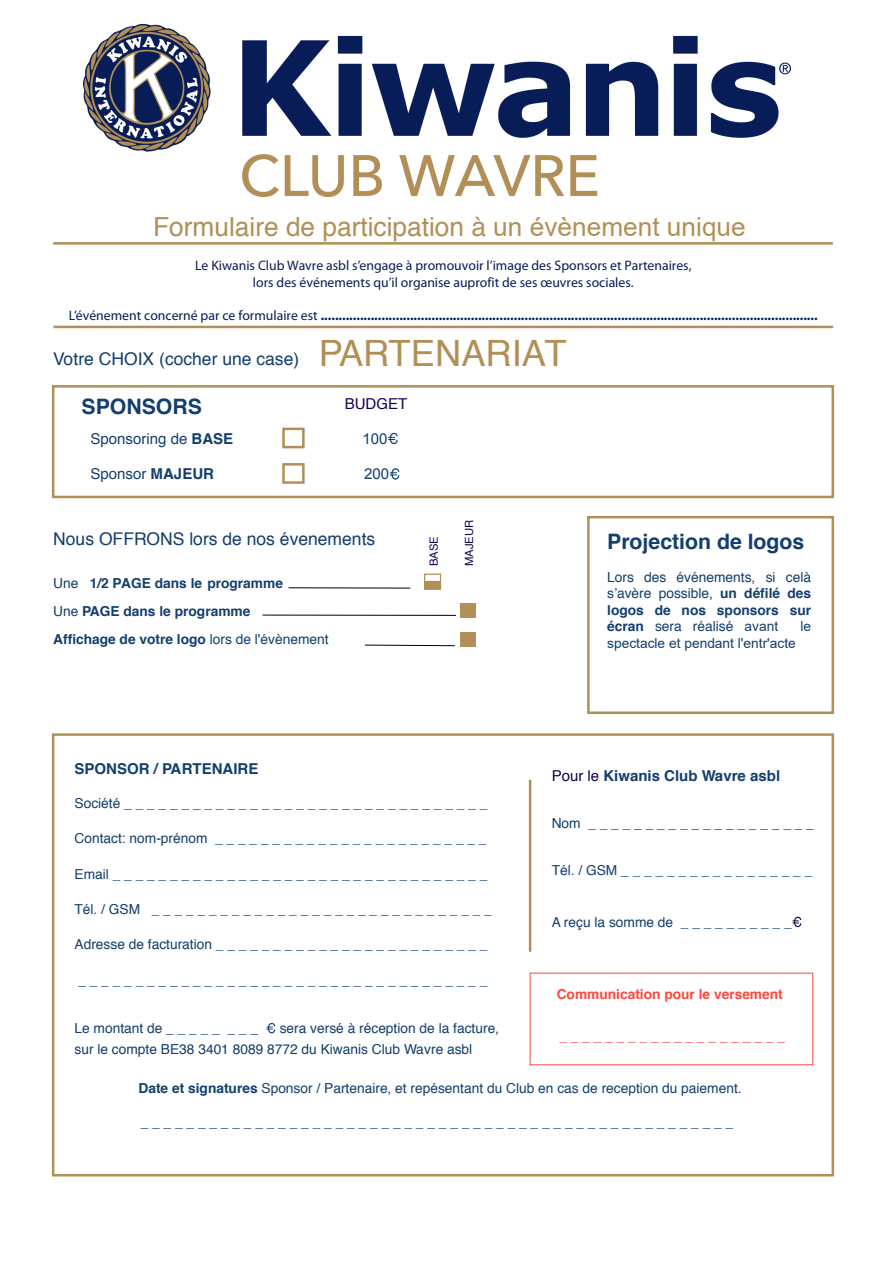
<style>
.page{position:relative;width:886px;height:1276px;background:#fff}
.page>*{position:absolute;margin:0;border:0;box-sizing:border-box;transform-origin:0 0}
.t1{font:36.25px "Helvetica";color:#b18f56}
.t2{font:26.25px "Helvetica";color:#b18f56}
.t3{font:700 21.25px "Helvetica";color:#133e6d}
.t4{font:17.5px "Helvetica";color:#133e6d}
.t5{font:700 15px "Helvetica";color:#133e6d}
.t6{font:15px "Helvetica";color:#133e6d}
.t7{font:15px "Arial";color:#133e6d}
.t8{font:15px "Helvetica";color:#17004d}
.t9{font:13.75px/16.5px "Helvetica";color:#133e6d}
.t10{font:700 13.75px "Myriad Pro";color:#081d58}
.t11{font:700 13.75px/28.1px "Helvetica";color:#133e6d}
.t12{font:13.75px/16.5px "Myriad Pro";color:#081d58;text-align:center}
.t13{font:700 13.75px "Helvetica";color:#ff473c}
.t14{font:13.75px "Arial";color:#133e6d}
.t15{font:11.25px "Helvetica";color:#17004d}
.s1{font-family:"Arial"}
.s2{font-weight:400}
.s3{font-weight:700}
.s4{font-family:"Arial";font-weight:400}
.s5{font-weight:400;color:#17004d}
</style>
<div class="page">
<svg style="left:388px;top:433px;width:10px;height:11px"></svg>
<svg style="left:390px;top:468px;width:9px;height:11px"></svg>
<svg style="left:266px;top:1023px;width:9px;height:10px"></svg>
<svg style="left:792px;top:916px;width:9px;height:11px"></svg>
<div style="left:424px;top:581px;width:16px;height:8px;background:#b18f56"></div>
<div style="left:460px;top:603px;width:16px;height:15px;background:#b18f56"></div>
<div style="left:460px;top:632px;width:15px;height:15px;background:#b18f56"></div>
<hr style="left:288px;top:587px;width:122px;height:1px;background:#000">
<svg style="left:365px;top:645px;width:90px;height:1px"></svg>
<div style="left:52px;top:733px;width:782px;height:443px;border:2px solid #b18f56"></div>
<hr style="left:53px;top:242px;width:780px;height:3px;background:#b18f56">
<div style="left:52px;top:385px;width:782px;height:113px;border:2px solid #b18f56"></div>
<div style="left:282px;top:427px;width:23px;height:21px;border:2px solid #b18f56"></div>
<div style="left:282px;top:463px;width:23px;height:21px;border:2px solid #b18f56"></div>
<hr style="left:529px;top:780px;width:2px;height:171px;background:#b18f56">
<img style="left:84px;top:24px;width:706px;height:173px">
<hr style="left:53px;top:326px;width:780px;height:2px;background:#b18f56">
<div style="left:424px;top:573px;width:17px;height:16px;border:1px solid #b18f56"></div>
<div style="left:587px;top:516px;width:247px;height:198px;border:2px solid #b18f56"></div>
<hr style="left:263px;top:615px;width:193px;height:1px;background:#000">
<h2 class="t2" style="left:153px;top:206px;width:594px">Formulaire de participation à <span class="s1">un évènement unique</span></h2>
<p class="t12" style="left:195px;top:257px;width:498px">Le Kiwanis Club Wavre asbl s’engage à promouvoir l’image des Sponsors et Partenaires, lors des événements qu’il organise auprofit de ses œuvres sociales.</p>
<p class="t10" style="left:69px;top:306px;width:750px"><span class="s2">L’événement concerné par ce formulaire est</span> ...........................................................................................................................................</p>
<p class="t4" style="left:53px;top:345px;width:248px">Votre CHOIX (cocher une case)</p>
<h1 class="t1" style="left:319px;top:325px;width:249px">PARTENARIAT</h1>
<p class="t8" style="left:345px;top:392px;width:64px">BUDGET</p>
<h3 class="t3" style="left:81px;top:389px;width:122px">SPONSORS</h3>
<p class="t6" style="left:91px;top:427px;width:144px">Sponsoring de <span class="s3">BASE</span></p>
<p class="t7" style="left:362px;top:429px;width:27px">100</p>
<p class="t6" style="left:91px;top:462px;width:125px">Sponsor <span class="s3">MAJEUR</span></p>
<p class="t7" style="left:364px;top:464px;width:27px">200</p>
<p class="t4" style="left:53px;top:525px;width:323px">Nous OFFRONS lors de nos évenements</p>
<p class="t11" style="left:53px;top:569px;width:277px"><span class="s2">Une</span> 1/2 PAGE dans le programme<br><span class="s2">Une</span> PAGE dans le programme<br>Affichage de votre logo <span class="s2">lors de</span> <span class="s4">l'</span><span class="s2">évènement</span></p>
<p class="t15" style="left:425px;top:566px;width:32px;rotate:-90deg">BASE</p>
<p class="t15" style="left:460px;top:566px;width:48px;rotate:-90deg">MAJEUR</p>
<p class="t5" style="left:75px;top:756px;width:185px">SPONSOR / PARTENAIRE</p>
<p class="t9" style="left:75px;top:795px;width:414px">Société _ _ _ _ _ _ _ _ _ _ _ _ _ _ _ _ _ _ _ _ _ _ _ _ _ _ _ _ _ _ _ _</p>
<p class="t9" style="left:75px;top:830px;width:414px">Contact: nom-prénom _ _ _ _ _ _ _ _ _ _ _ _ _ _ _ _ _ _ _ _ _ _ _ _</p>
<p class="t9" style="left:75px;top:866px;width:414px">Email _ _ _ _ _ _ _ _ _ _ _ _ _ _ _ _ _ _ _ _ _ _ _ _ _ _ _ _ _ _ _ _ _</p>
<h3 class="t3" style="left:607px;top:524px;width:199px">Projection de logos</h3>
<p class="t9" style="left:607px;top:569px;width:205px;text-align:justify">Lors des événements, si celà s’avère possible, <span class="s3">un défilé des logos de nos sponsors sur écran</span> sera réalisé <span class="s1">avant</span></p>
<p class="t14" style="left:800px;top:617px;width:12px">le</p>
<p class="t14" style="left:607px;top:633px;width:190px">spectacle et pendant l'entr'acte</p>
<p class="t5" style="left:552px;top:763px;width:230px"><span class="s5">Pour le</span> Kiwanis Club Wavre asbl</p>
<p class="t9" style="left:552px;top:815px;width:264px">Nom _ _ _ _ _ _ _ _ _ _ _ _ _ _ _ _ _ _ _ _</p>
<p class="t9" style="left:552px;top:862px;width:262px">Tél. / GSM _ _ _ _ _ _ _ _ _ _ _ _ _ _ _ _ _</p>
<p class="t9" style="left:75px;top:901px;width:419px">Tél. / GSM _ _ _ _ _ _ _ _ _ _ _ _ _ _ _ _ _ _ _ _ _ _ _ _ _ _ _ _ _ _</p>
<p class="t9" style="left:75px;top:937px;width:414px">Adresse de facturation _ _ _ _ _ _ _ _ _ _ _ _ _ _ _ _ _ _ _ _ _ _ _ _</p>
<p class="t9" style="left:78px;top:972px;width:411px">_ _ _ _ _ _ _ _ _ _ _ _ _ _ _ _ _ _ _ _ _ _ _ _ _ _ _ _ _ _ _ _ _ _ _ _</p>
<p class="t9" style="left:75px;top:1020px;width:185px">Le montant de _ _ _ _ _ _ _ _</p>
<p class="t9" style="left:552px;top:914px;width:242px">A reçu la somme de _ _ _ _ _ _ _ _ _ _</p>
<p class="t13" style="left:557px;top:983px;width:228px">Communication pour le versement</p>
<p class="t13" style="left:559px;top:1025px;width:227px">_ _ _ _ _ _ _ _ _ _ _ _ _ _ _ _ _ _ _ _</p>
<p class="t9" style="left:75px;top:1018px;width:426px;line-height:21.1px;text-indent:205px">sera versé à réception de la facture, sur le compte BE38 3401 8089 8772 du Kiwanis Club Wavre asbl</p>
<p class="t9" style="left:138px;top:1080px;width:605px"><span class="s3">Date et signatures</span> Sponsor / Partenaire, et repésentant du Club en cas de reception du paiement.</p>
<p class="t11" style="left:141px;top:1108px;width:594px">_ _ _ _ _ _ _ _ _ _ _ _ _ _ _ _ _ _ _ _ _ _ _ _ _ _ _ _ _ _ _ _ _ _ _ _ _ _ _ _ _ _ _ _ _ _ _ _ _ _ _ _</p>
</div>
